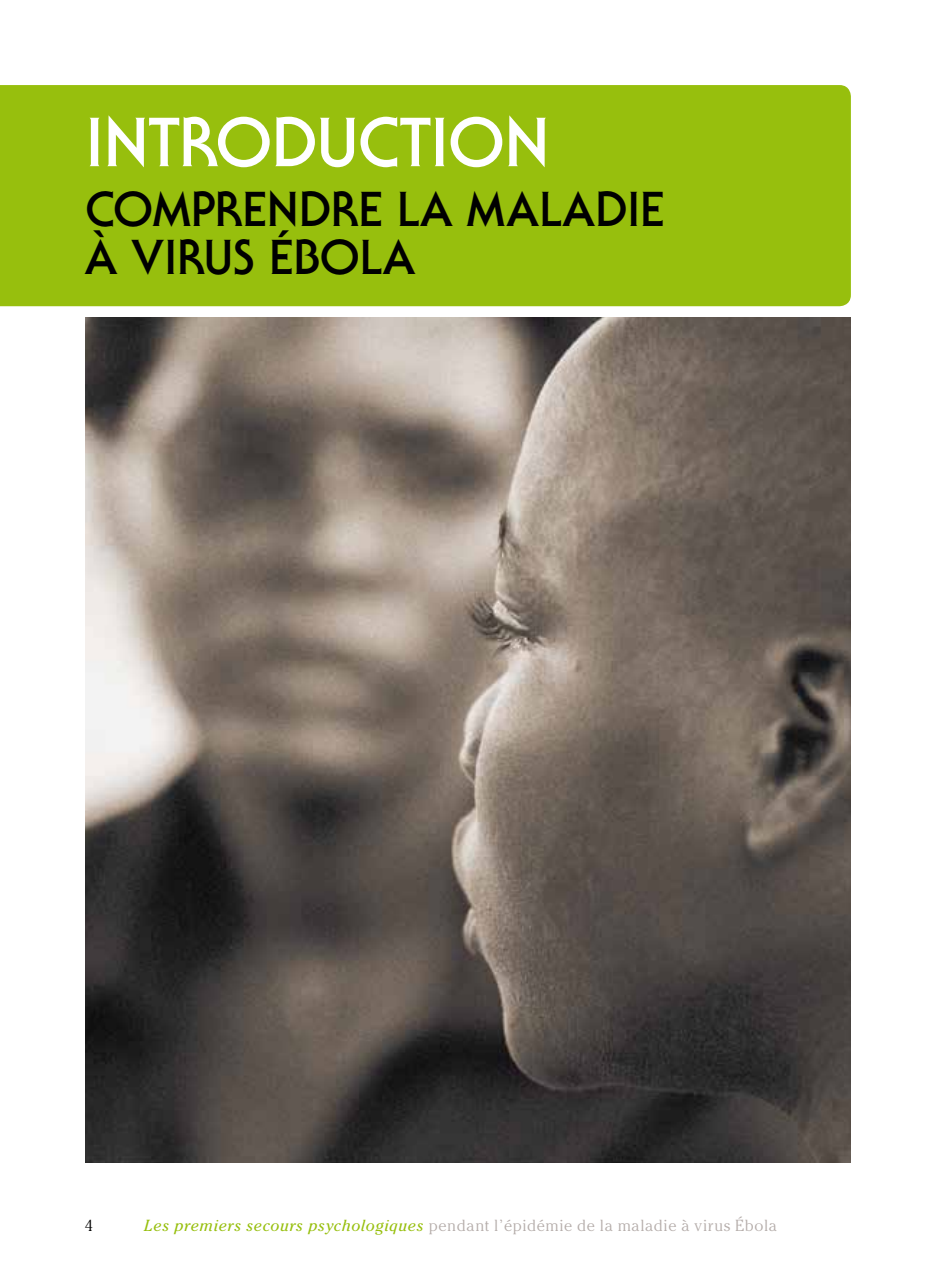
<style>
.page{position:relative;width:936px;height:1276px;background:#fff}
.page>*{position:absolute;margin:0;border:0;box-sizing:border-box;transform-origin:0 0}
.t1{font:700 68px "Serif Gothic Std";letter-spacing:-.005em;color:#fff}
.t2{font:700 48px/48px "Serif Gothic Std";letter-spacing:.005em;color:#000}
.t3{font:300 16px "Cheltenham Std";letter-spacing:.035em;color:#b5adaa}
.t4{font:300 16px "Cheltenham Std";color:#000}
.s1{font-weight:400;font-style:italic;color:#97bf0d}
</style>
<div class="page">
<div style="left:0;top:85px;width:850px;height:221px;background:#97bf0d"></div>
<img style="left:85px;top:317px;width:765px;height:845px">
<h1 class="t1" style="left:85px;top:103px;width:229px">INTRODUC</h1>
<h1 class="t1" style="left:400px;top:103px;width:151px">TION</h1>
<h2 class="t2" style="left:85px;top:185px;width:533px">COMPRENDRE LA MALADIE<br>À VIRUS ÉBOLA</h2>
<p class="t4" style="left:85px;top:1215px;width:9px">4</p>
<p class="t3" style="left:144px;top:1215px;width:634px"><span class="s1">Les premiers secours psychologiques</span> pendant l’épidémie de la maladie à virus Ébola</p>
</div>
